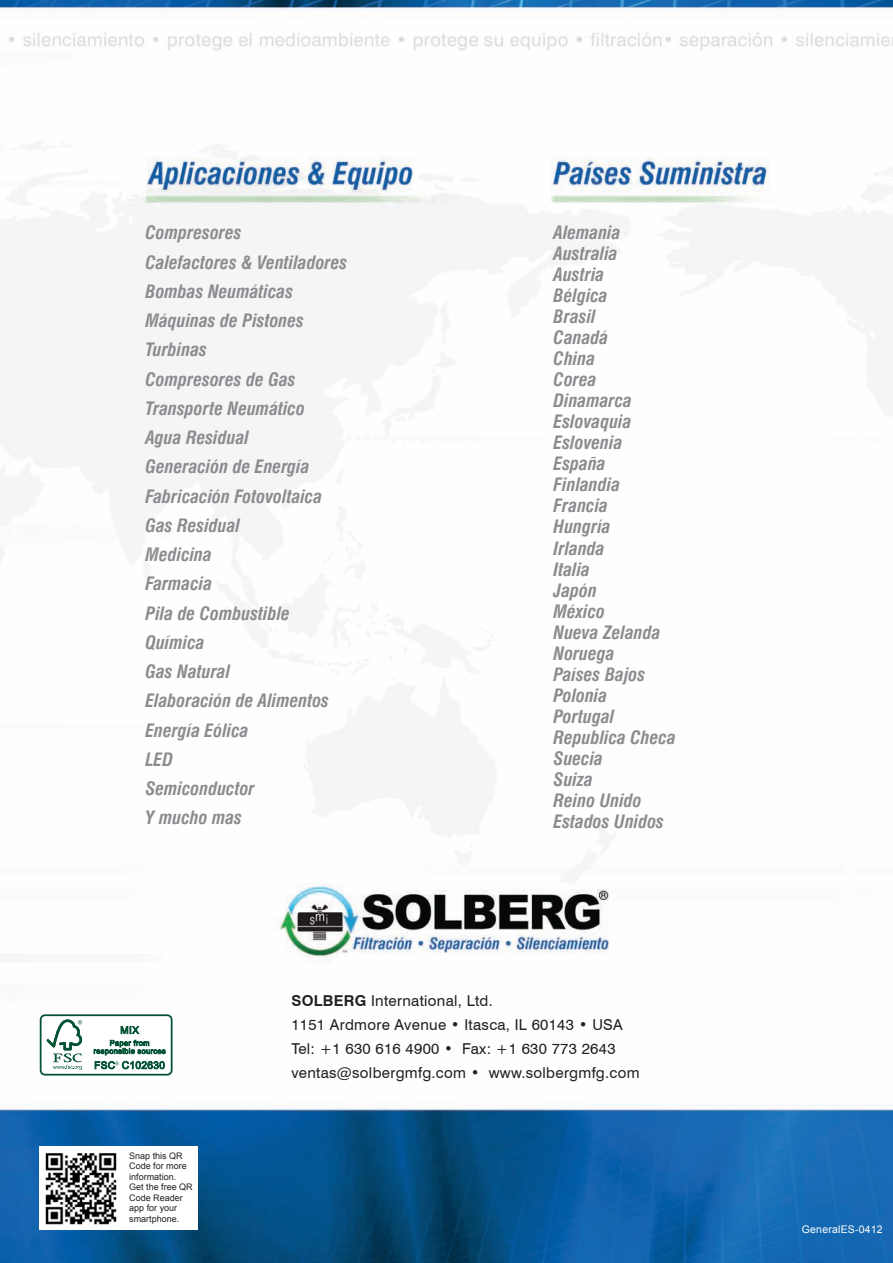
<style>
.page{position:relative;width:893px;height:1263px;background:#fff}
.page>*{position:absolute;margin:0;border:0;box-sizing:border-box;transform-origin:0 0}
.t1{font:italic 700 condensed 18px/21px "Swiss 721 BT";color:#8a8c8f}
.t2{font:15px/24px "Swiss 721 BT";letter-spacing:.02em;color:#231f20}
.t3{font:10.5px "Arial";letter-spacing:.02em;color:#fff}
.t4{font:9px/10.5px "Arial";color:#231f20}
.s1{font-weight:700}
</style>
<div class="page">
<img style="left:0;top:0;width:893px;height:1263px">
<div style="left:40px;top:1146px;width:158px;height:84px;background:#fff"></div>
<img style="left:45px;top:1153px;width:72px;height:72px">
<div style="left:41px;top:1015px;width:131px;height:59px;background:#fff;border-radius:4px"></div>
<div style="left:40px;top:1014px;width:133px;height:61px;border:2px solid #045334;border-radius:4px"></div>
<svg style="left:47px;top:1019px;width:35px;height:51px"></svg>
<svg style="left:93px;top:1026px;width:73px;height:44px"></svg>
<p class="t1" style="left:145px;top:218px;width:203px;line-height:29.2px">Compresores<br>Calefactores &amp; Ventiladores<br>Bombas Neumáticas<br>Máquinas de Pistones<br>Turbinas<br>Compresores de Gas<br>Transporte Neumático<br>Agua Residual<br>Generación de Energía<br>Fabricación Fotovoltaica<br>Gas Residual<br>Medicina<br>Farmacia<br>Pila de Combustible<br>Química<br>Gas Natural<br>Elaboración de Alimentos<br>Energía Eólica<br>LED<br>Semiconductor<br>Y mucho mas</p>
<p class="t1" style="left:553px;top:222px;width:124px">Alemania<br>Australia<br>Austria<br>Bélgica<br>Brasil<br>Canadá<br>China<br>Corea<br>Dinamarca<br>Eslovaquia<br>Eslovenia<br>España<br>Finlandia<br>Francia<br>Hungría<br>Irlanda<br>Italia<br>Japón<br>México<br>Nueva Zelanda<br>Noruega<br>Países Bajos<br>Polonia<br>Portugal<br>Republica Checa<br>Suecia<br>Suiza<br>Reino Unido<br>Estados Unidos</p>
<p class="t4" style="left:129px;top:1150px;width:65px">Snap this QR<br>Code for more information.<br>Get the free QR<br>Code Reader app for your smartphone.</p>
<p class="t2" style="left:291px;top:988px;width:350px"><span class="s1">SOLBERG</span> International, Ltd.<br>1151 Ardmore Avenue • Itasca, IL 60143 • USA Tel: +1 630 616 4900 • Fax: +1 630 773 2643 ventas@solbergmfg.com • www.solbergmfg.com</p>
<p class="t3" style="left:802px;top:1223px;width:82px">GeneralES-0412</p>
</div>
